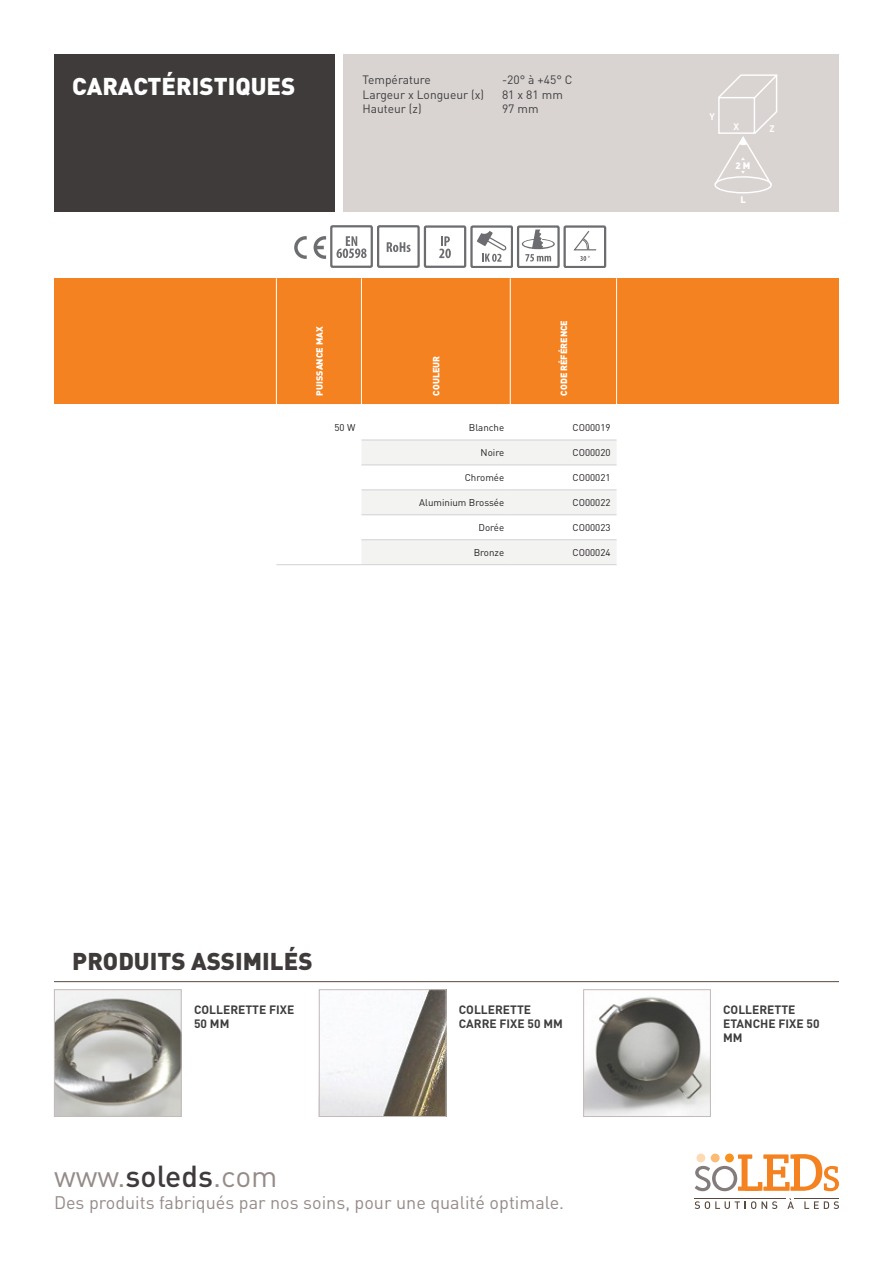
<style>
.page{position:relative;width:893px;height:1263px;background:#fff}
.page>*{position:absolute;margin:0;border:0;box-sizing:border-box;transform-origin:0 0}
.t1{font:30px "DIN";color:#958b88}
.t2{font:900 24px "DIN";color:#3f3b3a}
.t3{font:900 24px "DIN";color:#fff}
.t4{font:18px "DIN";color:#958b88}
.t5{font:700 12px/14.4px "DIN";color:#3e3e3f}
.t6{font:12px "DIN";color:#3e3e3f}
.t7{font:9.75px "DIN";color:#231f20}
.t8{font:900 9.45px "DIN";color:#fff}
.t9{font:700 9.45px "DIN";color:#fff}
.t10{font:900 9px "DIN";color:#fff}
.s1{font-weight:500;color:#3f3b3a}
</style>
<div class="page">
<svg style="left:695px;top:1154px;width:144px;height:37px"></svg>
<div style="left:725px;top:1153px;width:9px;height:9px;background:#f7931d;border-radius:50%"></div>
<div style="left:711px;top:1153px;width:9px;height:9px;background:#fcbb74;border-radius:50%"></div>
<div style="left:696px;top:1153px;width:9px;height:9px;background:#fedab3;border-radius:50%"></div>
<svg style="left:695px;top:1201px;width:82px;height:8px"></svg>
<svg style="left:787px;top:1198px;width:7px;height:11px"></svg>
<svg style="left:804px;top:1201px;width:35px;height:8px"></svg>
<hr style="left:794px;top:1198px;width:45px;height:1px;background:#594a41">
<hr style="left:695px;top:1198px;width:91px;height:1px;background:#594a41">
<div style="left:54px;top:54px;width:280px;height:157px;background:#3f3b3a"></div>
<div style="left:344px;top:54px;width:495px;height:157px;background:#d9d4d2"></div>
<div style="left:714px;top:176px;width:58px;height:17px;border:1px solid #fff;border-radius:50%"></div>
<hr style="left:54px;top:981px;width:785px;height:1px;background:#594a41">
<img style="left:56px;top:991px;width:124px;height:124px">
<div style="left:54px;top:989px;width:128px;height:128px;border:1px solid #c3bbb9"></div>
<img style="left:321px;top:991px;width:123px;height:124px">
<div style="left:319px;top:989px;width:127px;height:128px;border:1px solid #c3bbb9"></div>
<img style="left:585px;top:997px;width:124px;height:118px">
<div style="left:583px;top:989px;width:128px;height:128px;border:1px solid #c3bbb9"></div>
<svg style="left:294px;top:236px;width:32px;height:23px"></svg>
<div style="left:330px;top:225px;width:43px;height:43px;border:2px solid #6c6d70"></div>
<svg style="left:337px;top:236px;width:30px;height:22px"></svg>
<div style="left:377px;top:225px;width:43px;height:43px;border:2px solid #6c6d70"></div>
<svg style="left:387px;top:242px;width:24px;height:10px"></svg>
<div style="left:424px;top:225px;width:42px;height:43px;border:2px solid #6c6d70"></div>
<svg style="left:439px;top:236px;width:12px;height:22px"></svg>
<div style="left:470px;top:225px;width:43px;height:43px;border:2px solid #6c6d70"></div>
<svg style="left:477px;top:231px;width:30px;height:31px"></svg>
<div style="left:517px;top:225px;width:42px;height:43px;border:2px solid #6c6d70"></div>
<svg style="left:522px;top:230px;width:33px;height:31px"></svg>
<div style="left:563px;top:225px;width:43px;height:43px;border:2px solid #6c6d70"></div>
<svg style="left:573px;top:231px;width:24px;height:30px"></svg>
<svg style="left:361px;top:441px;width:256px;height:123px"></svg>
<hr style="left:361px;top:440px;width:149px;height:1px;background:#d1d2d4">
<hr style="left:510px;top:440px;width:107px;height:1px;background:#d1d2d4">
<hr style="left:361px;top:465px;width:149px;height:1px;background:#d1d2d4">
<hr style="left:510px;top:465px;width:107px;height:1px;background:#d1d2d4">
<hr style="left:361px;top:490px;width:149px;height:1px;background:#d1d2d4">
<hr style="left:510px;top:490px;width:107px;height:1px;background:#d1d2d4">
<hr style="left:361px;top:514px;width:149px;height:1px;background:#d1d2d4">
<hr style="left:510px;top:514px;width:107px;height:1px;background:#d1d2d4">
<hr style="left:361px;top:539px;width:149px;height:1px;background:#d1d2d4">
<hr style="left:510px;top:539px;width:107px;height:1px;background:#d1d2d4">
<hr style="left:276px;top:564px;width:85px;height:1px;background:#d1d2d4">
<hr style="left:361px;top:564px;width:149px;height:1px;background:#d1d2d4">
<hr style="left:510px;top:564px;width:107px;height:1px;background:#d1d2d4">
<div style="left:54px;top:278px;width:785px;height:126px;background:#f58220"></div>
<svg style="left:360px;top:278px;width:150px;height:126px"></svg>
<hr style="left:276px;top:278px;width:1px;height:126px;background:#fff">
<hr style="left:361px;top:278px;width:1px;height:126px;background:#fff">
<hr style="left:510px;top:278px;width:1px;height:126px;background:#fff">
<hr style="left:616px;top:278px;width:1px;height:126px;background:#fff">
<svg style="left:714px;top:74px;width:64px;height:112px"></svg>
<h2 class="t3" style="left:72px;top:70px;width:225px">CARACTÉRISTIQUES</h2>
<p class="t6" style="left:363px;top:72px;width:70px">Température</p>
<p class="t6" style="left:502px;top:72px;width:72px">-20° à +45° C</p>
<p class="t6" style="left:363px;top:87px;width:123px">Largeur x Longueur (x)</p>
<p class="t6" style="left:502px;top:87px;width:62px">81 x 81 mm</p>
<p class="t6" style="left:363px;top:101px;width:61px">Hauteur (z)</p>
<p class="t6" style="left:502px;top:101px;width:38px">97 mm</p>
<p class="t10" style="left:313px;top:395px;width:71px;rotate:-90deg">PUISSANCE MAX</p>
<p class="t10" style="left:430px;top:395px;width:41px;rotate:-90deg">COULEUR</p>
<p class="t10" style="left:558px;top:395px;width:77px;rotate:-90deg">CODE RÉFÉRENCE</p>
<p class="t7" style="left:334px;top:422px;width:22px">50 W</p>
<p class="t7" style="left:469px;top:422px;width:37px">Blanche</p>
<p class="t7" style="left:573px;top:422px;width:39px">CO00019</p>
<p class="t7" style="left:481px;top:447px;width:25px">Noire</p>
<p class="t7" style="left:573px;top:447px;width:39px">CO00020</p>
<p class="t7" style="left:465px;top:472px;width:41px">Chromée</p>
<p class="t7" style="left:573px;top:472px;width:39px">CO00021</p>
<p class="t7" style="left:419px;top:497px;width:87px">Aluminium Brossée</p>
<p class="t7" style="left:573px;top:497px;width:39px">CO00022</p>
<p class="t7" style="left:478px;top:522px;width:27px">Dorée</p>
<p class="t7" style="left:573px;top:522px;width:39px">CO00023</p>
<p class="t7" style="left:474px;top:547px;width:32px">Bronze</p>
<p class="t7" style="left:573px;top:547px;width:39px">CO00024</p>
<p class="t9" style="left:710px;top:110px;width:7px">Y</p>
<p class="t9" style="left:734px;top:120px;width:7px">X</p>
<p class="t8" style="left:735px;top:160px;width:16px">2 M</p>
<p class="t8" style="left:740px;top:193px;width:7px">L</p>
<p class="t9" style="left:769px;top:122px;width:7px">Z</p>
<h2 class="t2" style="left:72px;top:945px;width:242px">PRODUITS ASSIMILÉS</h2>
<p class="t5" style="left:194px;top:1001px;width:102px">COLLERETTE FIXE<br>50 MM</p>
<p class="t5" style="left:459px;top:1001px;width:106px">COLLERETTE<br>CARRE FIXE 50 MM</p>
<p class="t5" style="left:723px;top:1001px;width:98px">COLLERETTE<br>ETANCHE FIXE 50<br>MM</p>
<h1 class="t1" style="left:54px;top:1158px;width:225px">www.<span class="s1">soleds</span>.com</h1>
<h3 class="t4" style="left:54px;top:1191px;width:512px">Des produits fabriqués par nos soins, pour une qualité optimale.</h3>
</div>
